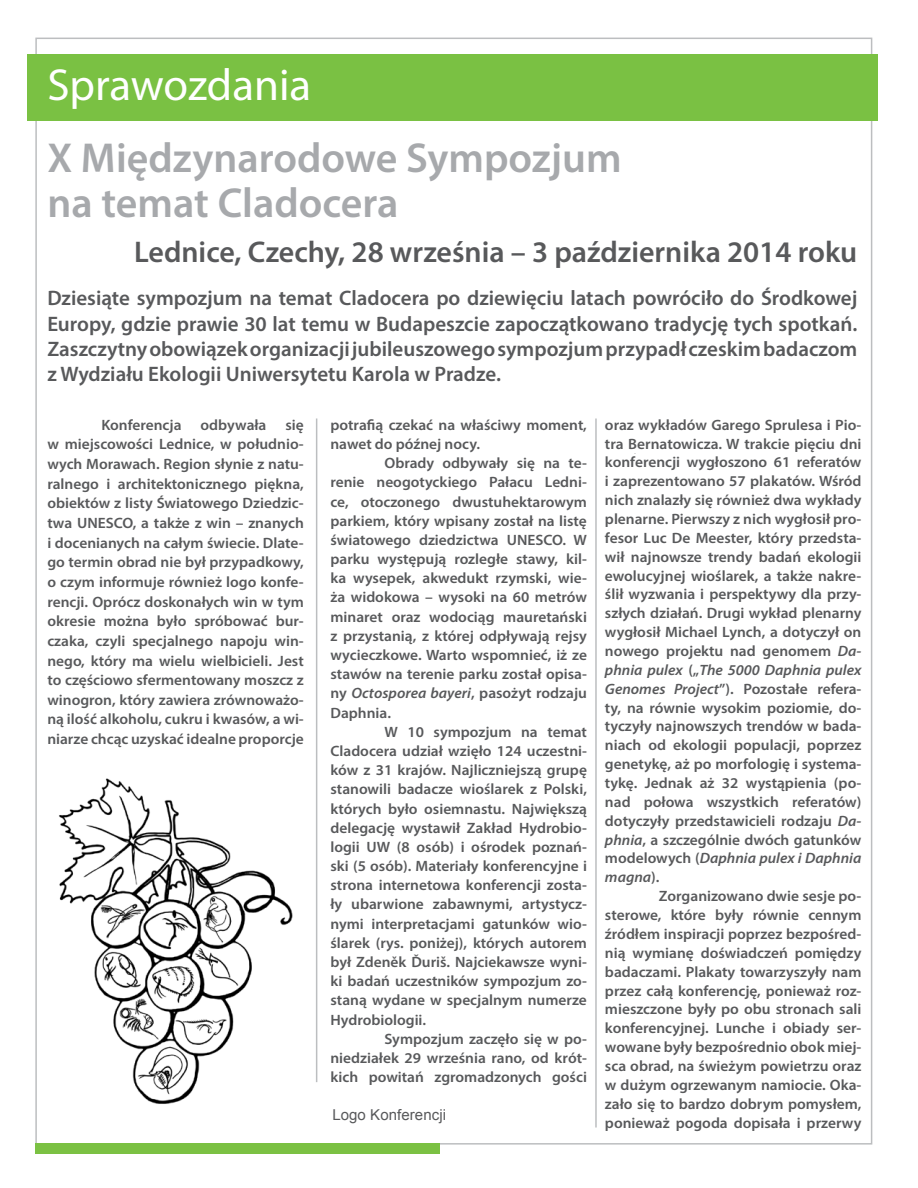
<style>
.page{position:relative;width:918px;height:1188px;background:#fff}
.page>*{position:absolute;margin:0;border:0;box-sizing:border-box;transform-origin:0 0}
.t1{font:45px "Myriad Pro";color:#fff}
.t2{font:600 42px/45px "Myriad Pro";color:#a7a9ac}
.t3{font:600 30px "Myriad Pro";color:#58595b}
.t4{font:600 21px/25.2px "Myriad Pro";color:#58595b;text-align:justify}
.t5{font:600 15px/18.9px "Myriad Pro";color:#58595b;text-align:justify}
.t6{font:15px "Arial";letter-spacing:.005em;color:#58595b}
.s1{font-style:italic}
</style>
<div class="page">
<div style="left:28px;top:54px;width:850px;height:66px;background:#7ac143"></div>
<hr style="left:595px;top:418px;width:2px;height:710px;background:#bcbec0">
<hr style="left:316px;top:418px;width:1px;height:664px;background:#bcbec0">
<div style="left:35px;top:1143px;width:405px;height:10px;background:#7bc143"></div>
<img style="left:59px;top:778px;width:234px;height:326px">
<h1 class="t1" style="left:47px;top:57px;width:265px">Sprawozdania</h1>
<h2 class="t2" style="left:47px;top:134px;width:576px">X Międzynarodowe Sympozjum na temat Cladocera</h2>
<h3 class="t3" style="left:134px;top:233px;width:725px">Lednice, Czechy, 28 września – 3 października 2014 roku</h3>
<p class="t4" style="left:47px;top:285px;width:812px">Dziesiąte sympozjum na temat Cladocera po dziewięciu latach powróciło do Środkowej Europy, gdzie prawie 30 lat temu w Budapeszcie zapoczątkowano tradycję tych spotkań.<br>Zaszczytny obowiązek organizacji jubileuszowego sympozjum przypadł czeskim badaczom z Wydziału Ekologii Uniwersytetu Karola w Pradze.</p>
<p class="t5" style="left:101px;top:415px;width:82px">Konferencja</p>
<p class="t5" style="left:201px;top:415px;width:67px">odbywała</p>
<p class="t5" style="left:47px;top:415px;width:258px;line-height:19.6px;text-indent:238px">się w miejscowości Lednice, w południo&shy;wych Morawach. Region słynie z natu&shy;ralnego i architektonicznego piękna, obiektów z listy Światowego Dziedzic&shy;twa UNESCO, a także z win – znanych i docenianych na całym świecie. Dlate&shy;go termin obrad nie był przypadkowy, o czym informuje również logo konfe&shy;rencji. Oprócz doskonałych win w tym okresie można było spróbować bur&shy;czaka, czyli specjalnego napoju win&shy;nego, który ma wielu wielbicieli. Jest to częściowo sfermentowany moszcz z winogron, który zawiera zrównoważo&shy;ną ilość alkoholu, cukru i kwasów, a wi&shy;niarze chcąc uzyskać idealne proporcje</p>
<p class="t5" style="left:330px;top:415px;width:258px">potrafią czekać na właściwy moment, nawet do późnej nocy.</p>
<p class="t5" style="left:330px;top:453px;width:258px;text-indent:54px">Obrady odbywały się na te&shy;renie neogotyckiego Pałacu Ledni&shy;ce, otoczonego dwustuhektarowym parkiem, który wpisany został na listę światowego dziedzictwa UNESCO. W parku występują rozległe stawy, kil&shy;ka wysepek, akwedukt rzymski, wie&shy;ża widokowa – wysoki na 60 metrów minaret oraz wodociąg mauretański z przystanią, z której odpływają rejsy wycieczkowe. Warto wspomnieć, iż ze stawów na terenie parku został opisa&shy;ny <span class="s1">Octosporea bayeri</span>, pasożyt rodzaju Daphnia.</p>
<p class="t5" style="left:330px;top:722px;width:258px;text-indent:54px">W 10 sympozjum na temat Cladocera udział wzięło 124 uczestni&shy;ków z 31 krajów. Najliczniejszą grupę stanowili badacze wioślarek z Polski, których było osiemnastu. Największą delegację wystawił Zakład Hydrobio&shy;logii UW (8 osób) i ośrodek poznań&shy;ski (5 osób). Materiały konferencyjne i strona internetowa konferencji zosta&shy;ły ubarwione zabawnymi, artystycz&shy;nymi interpretacjami gatunków wio&shy;ślarek (rys. poniżej), których autorem był Zdeněk Ďuriš. Najciekawsze wyni&shy;ki badań uczestników sympozjum zo&shy;staną wydane w specjalnym numerze Hydrobiologii.</p>
<p class="t5" style="left:330px;top:1029px;width:258px;text-indent:54px">Sympozjum zaczęło się w po&shy;niedziałek 29 września rano, od krót&shy;kich powitań zgromadzonych gości</p>
<p class="t6" style="left:332px;top:1104px;width:115px">Logo Konferencji</p>
<p class="t5" style="left:605px;top:415px;width:258px">oraz wykładów Garego Sprulesa i Pio&shy;tra Bernatowicza. W trakcie pięciu dni konferencji wygłoszono 61 referatów i zaprezentowano 57 plakatów. Wśród nich znalazły się również dwa wykłady plenarne. Pierwszy z nich wygłosił pro&shy;fesor Luc De Meester, który przedsta&shy;wił najnowsze trendy badań ekologii ewolucyjnej wioślarek, a także nakre&shy;ślił wyzwania i perspektywy dla przy&shy;szłych działań. Drugi wykład plenarny wygłosił Michael Lynch, a dotyczył on nowego projektu nad genomem <span class="s1">Da&shy;phnia pulex</span> („<span class="s1">The 5000 Daphnia pulex Genomes Project</span>”). Pozostałe refera&shy;ty, na równie wysokim poziomie, do&shy;tyczyły najnowszych trendów w bada&shy;niach od ekologii populacji, poprzez genetykę, aż po morfologię i systema&shy;tykę. Jednak aż 32 wystąpienia (po&shy;nad połowa wszystkich referatów) dotyczyły przedstawicieli rodzaju <span class="s1">Da&shy;phnia</span>, a szczególnie dwóch gatunków modelowych (<span class="s1">Daphnia pulex i Daphnia magna</span>).</p>
<p class="t5" style="left:605px;top:886px;width:258px;text-indent:54px">Zorganizowano dwie sesje po&shy;sterowe, które były równie cennym źródłem inspiracji poprzez bezpośred&shy;nią wymianę doświadczeń pomiędzy badaczami. Plakaty towarzyszyły nam przez całą konferencję, ponieważ roz&shy;mieszczone były po obu stronach sali konferencyjnej. Lunche i obiady ser&shy;wowane były bezpośrednio obok miej&shy;sca obrad, na świeżym powietrzu oraz w dużym ogrzewanym namiocie. Oka&shy;zało się to bardzo dobrym pomysłem, ponieważ pogoda dopisała i przerwy</p>
</div>
